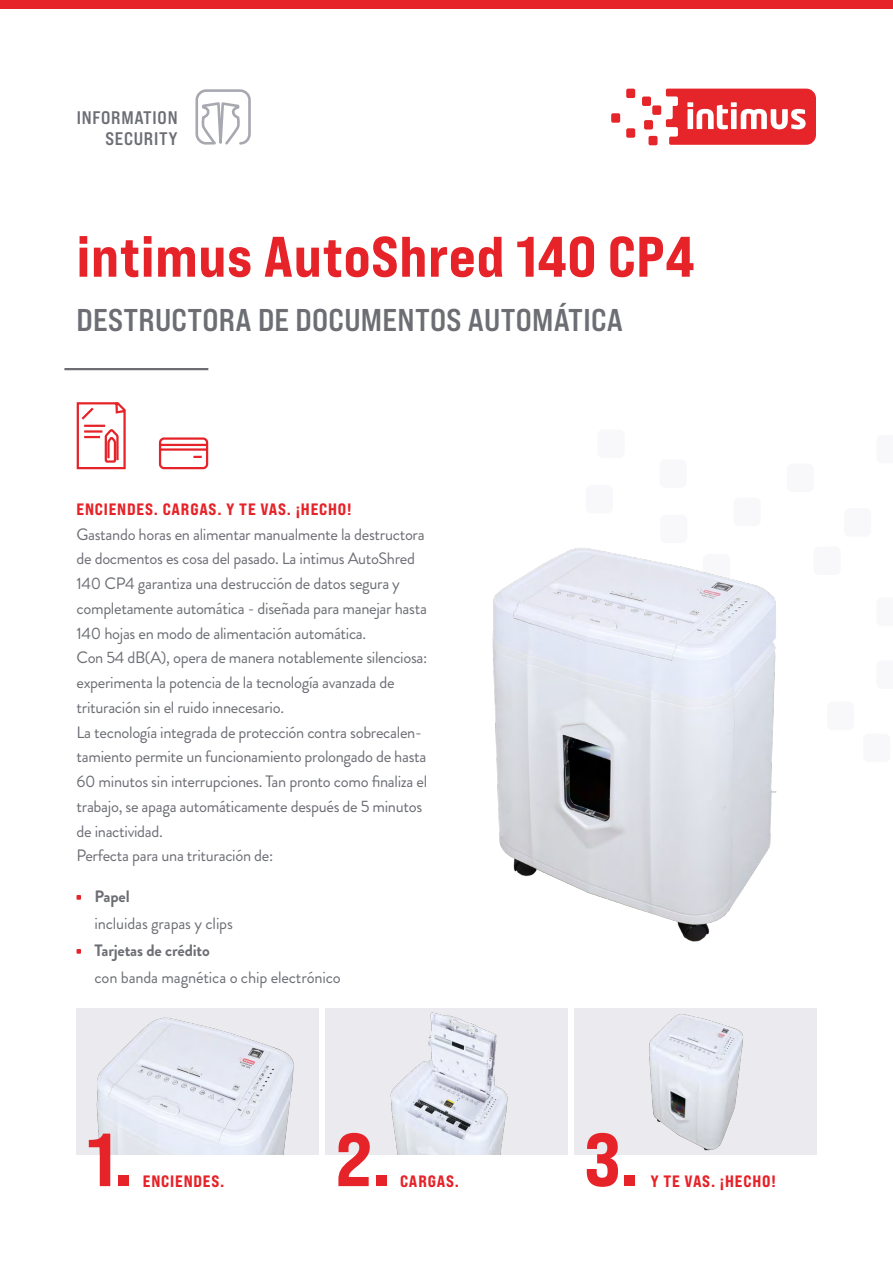
<style>
.page{position:relative;width:893px;height:1263px;background:#fff}
.page>*{position:absolute;margin:0;border:0;box-sizing:border-box;transform-origin:0 0}
.t1{font:75px "Bebas Neue Pro Exp Eb";color:#e52329}
.t2{font:57px "Bebas Neue Pro Exp Eb";letter-spacing:.01em;color:#e52329}
.t3{font:31.5px "Bebas Neue Pro Exp Bd";letter-spacing:.01em;color:#6c6e74}
.t4{font:18.15px/20.9px "Bebas Neue Pro Exp Bd";letter-spacing:.04em;color:#6c6e74;text-align:right}
.t5{font:16.5px/24.8px "Brandon Grotesque";letter-spacing:-.02em;color:#6c6e74}
.t6{font:16.5px "Bebas Neue Pro Exp Eb";letter-spacing:.05em;color:#e52329}
.t7{font:700 16.5px "Brandon Grotesque";letter-spacing:-.01em;color:#6c6e74}
</style>
<div class="page">
<div style="left:0;top:0;width:893px;height:8px;background:#e52329"></div>
<div style="left:626px;top:89px;width:9px;height:9px;background:#e52529;border-radius:2px"></div>
<div style="left:626px;top:128px;width:9px;height:10px;background:#e52529;border-radius:2px"></div>
<div style="left:611px;top:113px;width:9px;height:10px;background:#e52529;border-radius:2px"></div>
<div style="left:644px;top:120px;width:9px;height:10px;background:#e52529;border-radius:2px"></div>
<div style="left:648px;top:136px;width:9px;height:9px;background:#e52529;border-radius:2px"></div>
<div style="left:652px;top:105px;width:9px;height:10px;background:#e52529;border-radius:2px"></div>
<div style="left:642px;top:97px;width:9px;height:9px;background:#e52529;border-radius:2px"></div>
<svg style="left:666px;top:89px;width:150px;height:56px"></svg>
<svg style="left:195px;top:89px;width:56px;height:56px"></svg>
<div style="left:863px;top:733px;width:27px;height:29px;background:#f8f8fa;border-radius:6px"></div>
<div style="left:586px;top:485px;width:27px;height:28px;background:#f8f8fa;border-radius:6px"></div>
<div style="left:597px;top:429px;width:28px;height:29px;background:#f8f8fa;border-radius:6px"></div>
<div style="left:659px;top:459px;width:28px;height:29px;background:#f8f8fa;border-radius:6px"></div>
<div style="left:660px;top:514px;width:27px;height:29px;background:#f8f8fa;border-radius:6px"></div>
<div style="left:827px;top:702px;width:27px;height:28px;background:#f8f8fa;border-radius:6px"></div>
<div style="left:844px;top:508px;width:27px;height:29px;background:#f8f8fa;border-radius:6px"></div>
<div style="left:787px;top:463px;width:27px;height:29px;background:#f8f8fa;border-radius:6px"></div>
<div style="left:813px;top:546px;width:28px;height:29px;background:#f8f8fa;border-radius:6px"></div>
<div style="left:733px;top:497px;width:28px;height:29px;background:#f8f8fa;border-radius:6px"></div>
<img style="left:492px;top:548px;width:285px;height:394px">
<hr style="left:64px;top:368px;width:144px;height:2px;background:#6c6e74">
<svg style="left:76px;top:402px;width:50px;height:68px"></svg>
<svg style="left:158px;top:437px;width:51px;height:33px"></svg>
<img style="left:325px;top:1008px;width:243px;height:147px">
<div style="left:574px;top:1008px;width:242px;height:147px;background:#eaeaef"></div>
<img style="left:649px;top:1014px;width:94px;height:137px">
<img style="left:77px;top:1008px;width:242px;height:147px">
<svg style="left:77px;top:895px;width:4px;height:5px"></svg>
<svg style="left:77px;top:949px;width:4px;height:5px"></svg>
<p class="t4" style="left:77px;top:107px;width:102px">INFORMATION<br>SECURITY</p>
<h2 class="t2" style="left:77px;top:221px;width:620px">intimus AutoShred 140 CP4</h2>
<h3 class="t3" style="left:77px;top:300px;width:548px">DESTRUCTORA DE DOCUMENTOS AUTOMÁTICA</h3>
<p class="t6" style="left:77px;top:499px;width:276px">ENCIENDES. CARGAS. Y TE VAS. ¡HECHO!</p>
<p class="t5" style="left:77px;top:522px;width:352px">Gastando horas en alimentar manualmente la destructora de docmentos es cosa del pasado. La intimus AutoShred 140 CP4 garantiza una destrucción de datos segura y completamente automática - diseñada para manejar hasta 140 hojas en modo de alimentación automática.<br>Con 54 dB(A), opera de manera notablemente silenciosa: experimenta la potencia de la tecnología avanzada de trituración sin el ruido innecesario.<br>La tecnología integrada de protección contra sobrecalen&shy;tamiento permite un funcionamiento prolongado de hasta 60 minutos sin interrupciones. Tan pronto como finaliza el trabajo, se apaga automáticamente después de 5 minutos de inactividad.<br>Perfecta para una trituración de:</p>
<p class="t7" style="left:95px;top:884px;width:37px">Papel</p>
<p class="t5" style="left:95px;top:911px;width:140px">incluidas grapas y clips</p>
<p class="t7" style="left:95px;top:938px;width:117px">Tarjetas de crédito</p>
<p class="t5" style="left:95px;top:965px;width:248px">con banda magnética o chip electrónico</p>
<h1 class="t1" style="left:87px;top:1113px;width:48px">1.</h1>
<h1 class="t1" style="left:336px;top:1113px;width:56px">2.</h1>
<h1 class="t1" style="left:585px;top:1113px;width:56px">3.</h1>
<p class="t6" style="left:143px;top:1170px;width:83px">ENCIENDES.</p>
<p class="t6" style="left:400px;top:1170px;width:60px">CARGAS.</p>
<p class="t6" style="left:650px;top:1170px;width:127px">Y TE VAS. ¡HECHO!</p>
</div>
